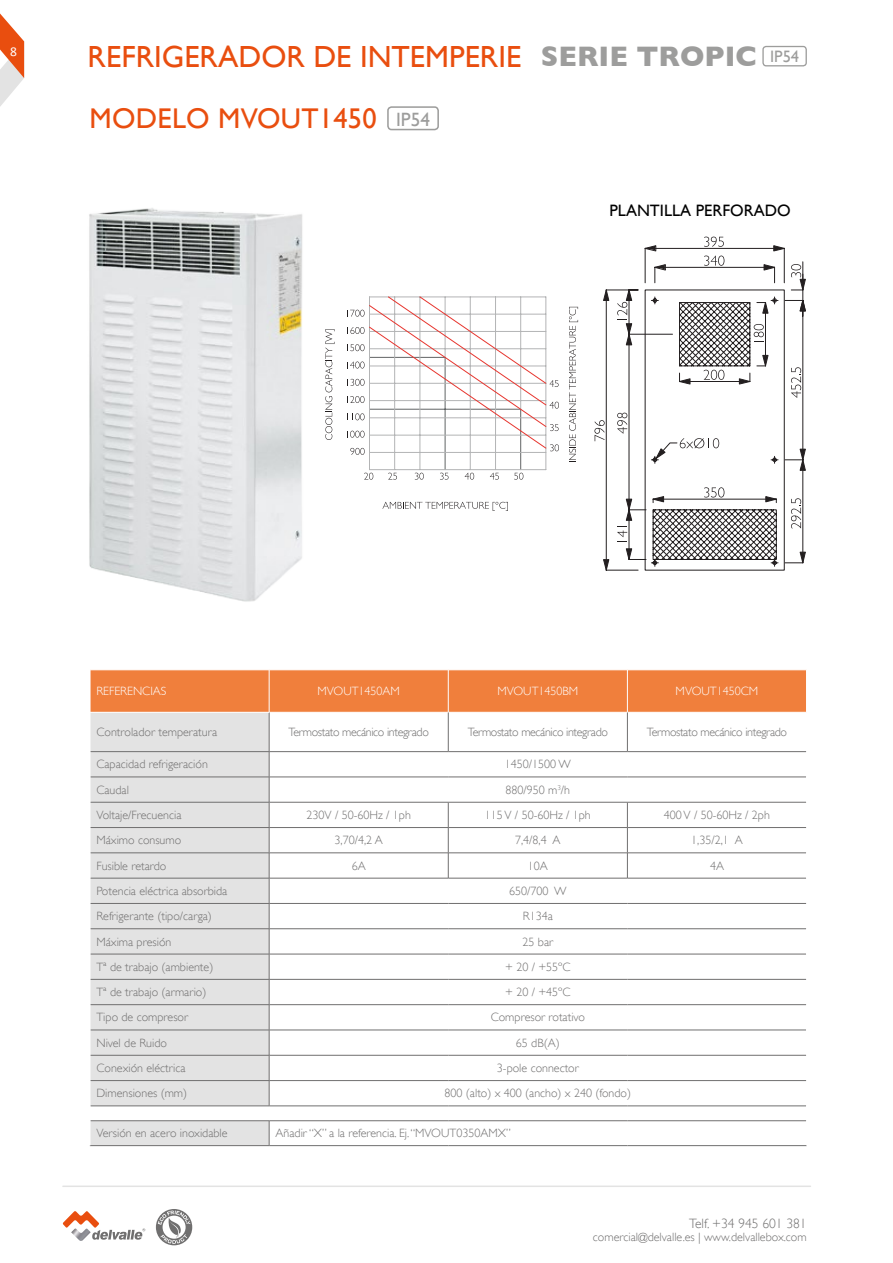
<style>
.page{position:relative;width:893px;height:1263px;background:#fff}
.page>*{position:absolute;margin:0;border:0;box-sizing:border-box;transform-origin:0 0}
.t1{font:30.6px "Gill Sans";color:#e94e0f}
.t2{font:28.5px "Gill Sans";letter-spacing:.01em;color:#e94e0f}
.t3{font:16.5px "Gill Sans";color:#000}
.t4{font:300 13.5px "Gill Sans";color:#706f6f}
.t5{font:13.5px "Calibri";color:#fff}
.t6{font:300 12px "Gill Sans";color:#706f6f}
.t7{font:300 12px "Gill Sans";letter-spacing:-.03em;color:#706f6f}
.t8{font:300 12px "Gill Sans";color:#fff}
.t9{font:300 12px "Gill Sans";color:#706f6f}
.s1{font-weight:700;font-size:28.8px;color:#9d9d9c}
.s2{font-size:16.5px;color:#9d9d9c}
.s3{font-size:19.2px;color:#9d9d9c}
</style>
<div class="page">
<svg style="left:0;top:13px;width:24px;height:93px"></svg>
<hr style="left:63px;top:1185px;width:747px;height:2px;background:#e3e3e3">
<svg style="left:62px;top:1211px;width:83px;height:29px"></svg>
<img style="left:71px;top:1228px;width:20px;height:13px">
<svg style="left:156px;top:1209px;width:36px;height:36px"></svg>
<div style="left:762px;top:46px;width:45px;height:20px;border:1px solid #9d9d9c;border-radius:3px"></div>
<div style="left:91px;top:670px;width:715px;height:42px;background:#f07f3c"></div>
<div style="left:91px;top:713px;width:178px;height:38px;background:#e3e3e3"></div>
<hr style="left:269px;top:670px;width:1px;height:42px;background:#fff">
<hr style="left:448px;top:670px;width:1px;height:42px;background:#fff">
<hr style="left:627px;top:670px;width:1px;height:42px;background:#fff">
<hr style="left:269px;top:712px;width:1px;height:39px;background:#706f6f">
<hr style="left:448px;top:712px;width:1px;height:39px;background:#706f6f">
<hr style="left:627px;top:712px;width:1px;height:39px;background:#706f6f">
<hr style="left:90px;top:751px;width:179px;height:1px;background:#706f6f">
<hr style="left:90px;top:1145px;width:179px;height:1px;background:#706f6f">
<hr style="left:269px;top:1145px;width:179px;height:1px;background:#706f6f">
<hr style="left:448px;top:1145px;width:179px;height:1px;background:#706f6f">
<hr style="left:627px;top:1145px;width:180px;height:1px;background:#706f6f">
<hr style="left:90px;top:712px;width:1px;height:40px;background:#fff">
<hr style="left:269px;top:751px;width:179px;height:1px;background:#706f6f">
<hr style="left:448px;top:751px;width:179px;height:1px;background:#706f6f">
<hr style="left:627px;top:751px;width:179px;height:1px;background:#706f6f">
<svg style="left:90px;top:752px;width:717px;height:393px"></svg>
<div style="left:387px;top:106px;width:52px;height:24px;border:2px solid #9d9d9c;border-radius:4px"></div>
<img style="left:89px;top:208px;width:213px;height:394px">
<svg style="left:603px;top:559px;width:2px;height:8px"></svg>
<svg style="left:603px;top:293px;width:2px;height:8px"></svg>
<svg style="left:594px;top:420px;width:11px;height:21px"></svg>
<svg style="left:804px;top:278px;width:2px;height:9px"></svg>
<svg style="left:804px;top:303px;width:2px;height:9px"></svg>
<svg style="left:804px;top:551px;width:2px;height:9px"></svg>
<svg style="left:804px;top:448px;width:2px;height:23px"></svg>
<svg style="left:773px;top:245px;width:8px;height:2px"></svg>
<svg style="left:704px;top:237px;width:20px;height:10px"></svg>
<svg style="left:605px;top:247px;width:199px;height:324px"></svg>
<hr style="left:445px;top:357px;width:1px;height:113px;background:#616465">
<hr style="left:520px;top:409px;width:1px;height:61px;background:#616465">
<hr style="left:369px;top:469px;width:177px;height:1px;background:#b3b4b5">
<hr style="left:369px;top:297px;width:1px;height:173px;background:#b3b4b5">
<hr style="left:495px;top:297px;width:1px;height:173px;background:#b3b4b5">
<hr style="left:394px;top:297px;width:1px;height:173px;background:#b3b4b5">
<hr style="left:545px;top:297px;width:1px;height:173px;background:#b3b4b5">
<hr style="left:470px;top:297px;width:1px;height:173px;background:#b3b4b5">
<hr style="left:420px;top:297px;width:1px;height:173px;background:#b3b4b5">
<svg style="left:440px;top:473px;width:8px;height:7px"></svg>
<svg style="left:514px;top:473px;width:9px;height:7px"></svg>
<svg style="left:490px;top:473px;width:9px;height:7px"></svg>
<svg style="left:465px;top:473px;width:9px;height:7px"></svg>
<svg style="left:415px;top:473px;width:9px;height:7px"></svg>
<svg style="left:347px;top:296px;width:212px;height:159px"></svg>
<svg style="left:325px;top:329px;width:9px;height:111px"></svg>
<svg style="left:382px;top:502px;width:126px;height:9px"></svg>
<svg style="left:569px;top:307px;width:9px;height:155px"></svg>
<svg style="left:364px;top:473px;width:9px;height:7px"></svg>
<svg style="left:388px;top:473px;width:9px;height:7px"></svg>
<p class="t5" style="left:10px;top:43px;width:8px">8</p>
<h1 class="t1" style="left:88px;top:38px;width:713px">REFRIGERADOR DE INTEMPERIE <span class="s1">SERIE TROPIC</span> <span class="s2">IP54</span></h1>
<h2 class="t2" style="left:90px;top:102px;width:342px">MODELO MVOUT1450 <span class="s3">IP54</span></h2>
<h3 class="t3" style="left:609px;top:201px;width:183px">PLANTILLA PERFORADO</h3>
<p class="t8" style="left:96px;top:684px;width:72px">REFERENCIAS</p>
<p class="t8" style="left:317px;top:684px;width:84px">MVOUT1450AM</p>
<p class="t8" style="left:497px;top:684px;width:82px">MVOUT1450BM</p>
<p class="t8" style="left:676px;top:684px;width:84px">MVOUT1450CM</p>
<p class="t6" style="left:96px;top:725px;width:122px">Controlador temperatura</p>
<p class="t7" style="left:289px;top:725px;width:142px">Termostato mecánico integrado</p>
<p class="t7" style="left:468px;top:725px;width:142px">Termostato mecánico integrado</p>
<p class="t7" style="left:647px;top:725px;width:142px">Termostato mecánico integrado</p>
<p class="t6" style="left:96px;top:757px;width:113px">Capacidad refrigeración</p>
<p class="t6" style="left:505px;top:757px;width:67px">1450/1500 W</p>
<p class="t6" style="left:96px;top:783px;width:34px">Caudal</p>
<p class="t6" style="left:505px;top:783px;width:66px">880/950 m<sup>3</sup>/h</p>
<p class="t6" style="left:96px;top:808px;width:87px">Voltaje/Frecuencia</p>
<p class="t6" style="left:307px;top:808px;width:106px">230V / 50-60Hz / 1ph</p>
<p class="t6" style="left:485px;top:808px;width:108px">115 V / 50-60Hz / 1ph</p>
<p class="t6" style="left:664px;top:808px;width:108px">400 V / 50-60Hz / 2ph</p>
<p class="t6" style="left:96px;top:833px;width:86px">Máximo consumo</p>
<p class="t6" style="left:335px;top:833px;width:50px">3,70/4,2 A</p>
<p class="t6" style="left:515px;top:833px;width:47px">7,4/8,4 A</p>
<p class="t6" style="left:691px;top:833px;width:53px">1,35/2,1 A</p>
<p class="t6" style="left:96px;top:859px;width:72px">Fusible retardo</p>
<p class="t6" style="left:352px;top:859px;width:16px">6A</p>
<p class="t6" style="left:528px;top:859px;width:22px">10A</p>
<p class="t6" style="left:710px;top:859px;width:16px">4A</p>
<p class="t6" style="left:96px;top:884px;width:132px">Potencia eléctrica absorbida</p>
<p class="t6" style="left:509px;top:884px;width:59px">650/700 W</p>
<p class="t6" style="left:96px;top:909px;width:117px">Refrigerante (tipo/carga)</p>
<p class="t6" style="left:523px;top:909px;width:31px">R134a</p>
<p class="t6" style="left:96px;top:934px;width:76px">Máxima presión</p>
<p class="t6" style="left:523px;top:934px;width:32px">25 bar</p>
<p class="t6" style="left:96px;top:960px;width:118px">Tª de trabajo (ambiente)</p>
<p class="t6" style="left:505px;top:960px;width:67px">+ 20 / +55ºC</p>
<p class="t6" style="left:96px;top:985px;width:111px">Tª de trabajo (armario)</p>
<p class="t6" style="left:505px;top:985px;width:67px">+ 20 / +45ºC</p>
<p class="t6" style="left:96px;top:1010px;width:93px">Tipo de compresor</p>
<p class="t6" style="left:491px;top:1010px;width:96px">Compresor rotativo</p>
<p class="t6" style="left:96px;top:1036px;width:72px">Nivel de Ruido</p>
<p class="t6" style="left:516px;top:1036px;width:45px">65 dB(A)</p>
<p class="t6" style="left:96px;top:1061px;width:91px">Conexión eléctrica</p>
<p class="t6" style="left:497px;top:1061px;width:83px">3-pole connector</p>
<p class="t6" style="left:96px;top:1086px;width:92px">Dimensiones (mm)</p>
<p class="t6" style="left:445px;top:1086px;width:188px">800 (alto) x 400 (ancho) x 240 (fondo)</p>
<p class="t6" style="left:96px;top:1126px;width:132px">Versión en acero inoxidable</p>
<p class="t6" style="left:276px;top:1126px;width:237px">Añadir “X” a la referencia. Ej. “MVOUT0350AMX”</p>
<p class="t4" style="left:689px;top:1215px;width:119px">Telf. +34 945 601 381</p>
<p class="t9" style="left:593px;top:1230px;width:215px">comercial@delvalle.es | www.delvallebox.com</p>
</div>
